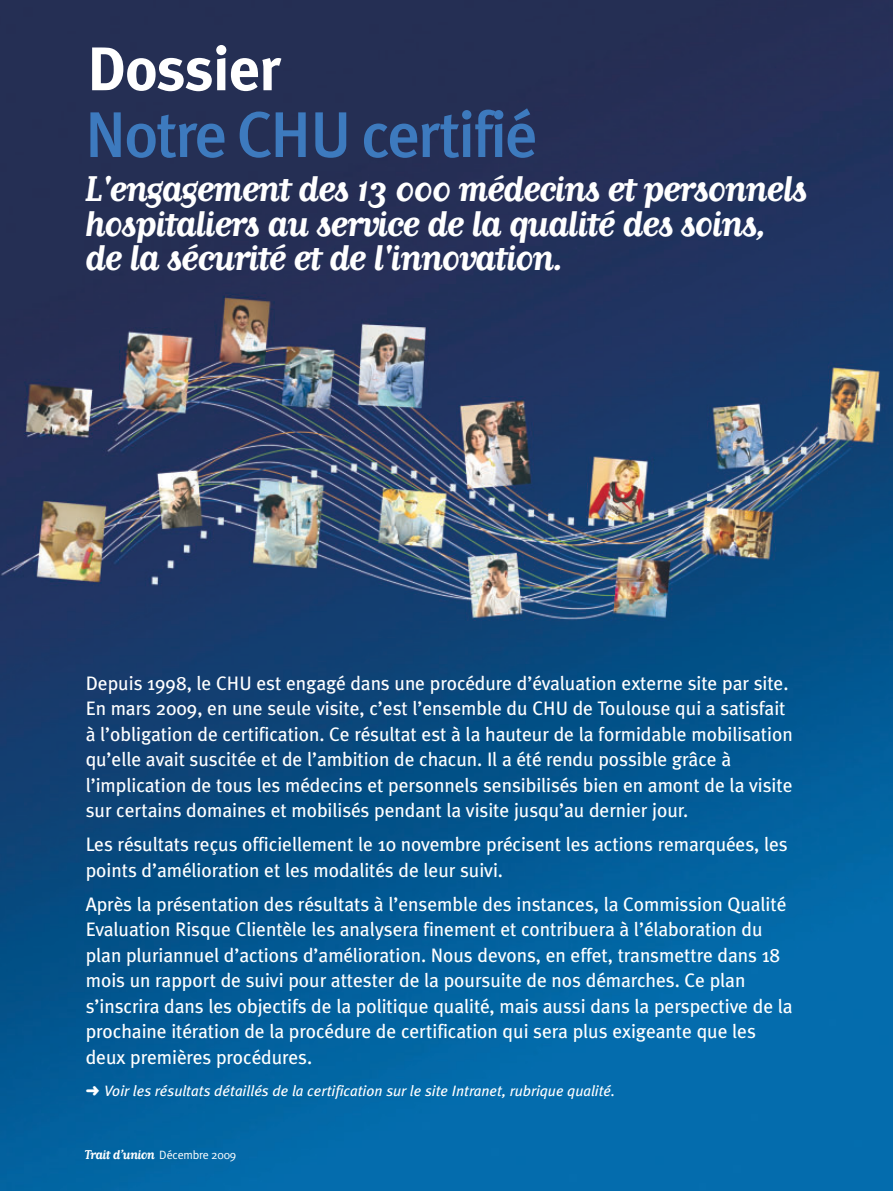
<style>
.page{position:relative;width:893px;height:1191px;background:#fff}
.page>*{position:absolute;margin:0;border:0;box-sizing:border-box;transform-origin:0 0}
.t1{font:500 64.5px "Meta Plus";letter-spacing:-.035em;color:#3d7abe}
.t2{font:700 61.5px "Meta Plus";letter-spacing:-.015em;color:#fff}
.t3{font:700 42px/34.5px "Matrix Script";letter-spacing:-.04em;color:#fff}
.t4{font:19.5px/25.5px "Meta Plus";letter-spacing:-.005em;color:#fff}
.t5{font:italic 15px "Meta Plus";color:#fff}
.t6{font:700 15px "Matrix Script";letter-spacing:-.04em;color:#fff}
.s1{font-family:"Meta Plus Normal";font-weight:400;font-size:12px}
</style>
<div class="page">
<img style="left:0;top:1px;width:893px;height:1189px">
<h2 class="t2" style="left:87px;top:40px;width:195px">Dossier</h2>
<h1 class="t1" style="left:85px;top:103px;width:454px">Notre CHU certifié</h1>
<h3 class="t3" style="left:85px;top:169px;width:724px">L'engagement des 13 000 médecins et personnels hospitaliers au service de la qualité des soins, de la sécurité et de l'innovation.</h3>
<p class="t4" style="left:86px;top:671px;width:708px">Depuis 1998, le CHU est engagé dans une procédure d’évaluation externe site par site.<br>En mars 2009, en une seule visite, c’est l’ensemble du CHU de Toulouse qui a satisfait à l’obligation de certification. Ce résultat est à la hauteur de la formidable mobilisation qu’elle avait suscitée et de l’ambition de chacun. Il a été rendu possible grâce à l’implication de tous les médecins et personnels sensibilisés bien en amont de la visite sur certains domaines et mobilisés pendant la visite jusqu’au dernier jour.</p>
<p class="t4" style="left:86px;top:832px;width:704px">Les résultats reçus officiellement le 10 novembre précisent les actions remarquées, les points d’amélioration et les modalités de leur suivi.</p>
<p class="t4" style="left:86px;top:892px;width:708px">Après la présentation des résultats à l’ensemble des instances, la Commission Qualité Evaluation Risque Clientèle les analysera finement et contribuera à l’élaboration du plan pluriannuel d’actions d’amélioration. Nous devons, en effet, transmettre dans 18 mois un rapport de suivi pour attester de la poursuite de nos démarches. Ce plan s’inscrira dans les objectifs de la politique qualité, mais aussi dans la perspective de la prochaine itération de la procédure de certification qui sera plus exigeante que les deux premières procédures.</p>
<p class="t5" style="left:86px;top:1083px;width:531px">➜ Voir les résultats détaillés de la certification sur le site Intranet, rubrique qualité.</p>
<p class="t6" style="left:85px;top:1145px;width:153px">Trait d’union <span class="s1">Décembre 2009</span></p>
</div>
